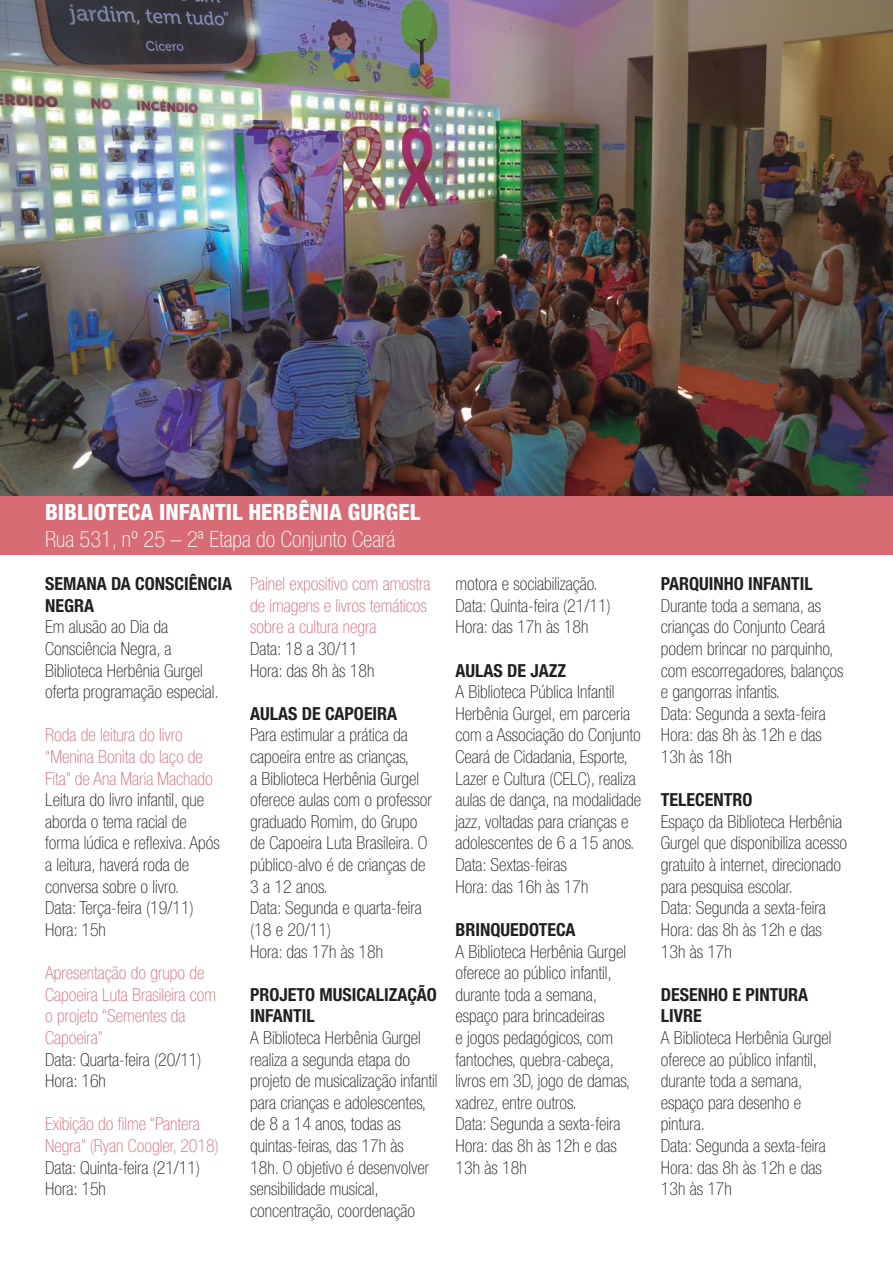
<style>
.page{position:relative;width:893px;height:1263px;background:#fff}
.page>*{position:absolute;margin:0;border:0;box-sizing:border-box;transform-origin:0 0}
.t1{font:100 condensed 22.5px "Helvetica Neue LT Pro";color:#fff}
.t2{font:800 condensed 22.5px "Helvetica Neue LT Pro";color:#fff}
.t3{font:100 condensed 18px/21.6px "Helvetica Neue LT Pro";color:#231f20}
.t4{font:100 condensed 18px/21.6px "Helvetica Neue LT Pro";color:#d76c74}
.t5{font:700 condensed 18px/21.6px "Helvetica Neue LT Pro";color:#231f20}
</style>
<div class="page">
<img style="left:0;top:0;width:893px;height:496px">
<div style="left:0;top:496px;width:893px;height:59px;background:#d76c74"></div>
<p class="t2" style="left:45px;top:498px;width:377px">BIBLIOTECA INFANTIL HERBÊNIA GURGEL</p>
<p class="t1" style="left:45px;top:527px;width:352px">Rua 531, nº 25 – 2ª Etapa do Conjunto Ceará</p>
<p class="t5" style="left:45px;top:573px;width:189px">SEMANA DA CONSCIÊNCIA<br>NEGRA</p>
<p class="t3" style="left:45px;top:617px;width:175px">Em alusão ao Dia da<br>Consciência Negra, a<br>Biblioteca Herbênia Gurgel oferta programação especial.</p>
<p class="t4" style="left:45px;top:725px;width:169px">Roda de leitura do livro “Menina Bonita do laço de<br>Fita” de Ana Maria Machado</p>
<p class="t3" style="left:45px;top:790px;width:176px">Leitura do livro infantil, que aborda o tema racial de forma lúdica e reflexiva. Após a leitura, haverá roda de conversa sobre o livro.</p>
<p class="t3" style="left:45px;top:898px;width:150px">Data: Terça-feira (19/11)</p>
<p class="t3" style="left:45px;top:919px;width:62px">Hora: 15h</p>
<p class="t4" style="left:45px;top:963px;width:172px">Apresentação do grupo de<br>Capoeira Luta Brasileira com o projeto “Sementes da<br>Capoeira”</p>
<p class="t3" style="left:45px;top:1049px;width:158px">Data: Quarta-feira (20/11)</p>
<p class="t3" style="left:45px;top:1071px;width:62px">Hora: 16h</p>
<p class="t4" style="left:45px;top:1114px;width:175px">Exibição do filme “Pantera<br>Negra” (Ryan Coogler, 2018)</p>
<p class="t3" style="left:45px;top:1157px;width:157px">Data: Quinta-feira (21/11)</p>
<p class="t3" style="left:45px;top:1179px;width:62px">Hora: 15h</p>
<p class="t4" style="left:250px;top:574px;width:182px">Painel expositivo com amostra de imagens e livros temáticos sobre a cultura negra</p>
<p class="t3" style="left:250px;top:639px;width:109px">Data: 18 a 30/11</p>
<p class="t3" style="left:250px;top:660px;width:126px">Hora: das 8h às 18h</p>
<p class="t5" style="left:250px;top:702px;width:149px">AULAS DE CAPOEIRA</p>
<p class="t3" style="left:250px;top:725px;width:183px">Para estimular a prática da capoeira entre as crianças,<br>a Biblioteca Herbênia Gurgel oferece aulas com o professor graduado Romim, do Grupo de Capoeira Luta Brasileira. O público-alvo é de crianças de<br>3 a 12 anos.</p>
<p class="t3" style="left:250px;top:898px;width:173px">Data: Segunda e quarta-feira (18 e 20/11)</p>
<p class="t3" style="left:250px;top:941px;width:134px">Hora: das 17h às 18h</p>
<p class="t5" style="left:250px;top:983px;width:188px">PROJETO MUSICALIZAÇÃO<br>INFANTIL</p>
<p class="t3" style="left:250px;top:1027px;width:189px">A Biblioteca Herbênia Gurgel realiza a segunda etapa do projeto de musicalização infantil para crianças e adolescentes, de 8 a 14 anos, todas as quintas-feiras, das 17h às<br>18h. O objetivo é desenvolver sensibilidade musical, concentração, coordenação</p>
<p class="t3" style="left:455px;top:574px;width:144px">motora e sociabilização.</p>
<p class="t3" style="left:455px;top:595px;width:157px">Data: Quinta-feira (21/11)</p>
<p class="t3" style="left:455px;top:617px;width:134px">Hora: das 17h às 18h</p>
<p class="t5" style="left:455px;top:659px;width:112px">AULAS DE JAZZ</p>
<p class="t3" style="left:455px;top:682px;width:187px">A Biblioteca Pública Infantil<br>Herbênia Gurgel, em parceria com a Associação do Conjunto<br>Ceará de Cidadania, Esporte,<br>Lazer e Cultura (CELC), realiza aulas de dança, na modalidade jazz, voltadas para crianças e adolescentes de 6 a 15 anos.</p>
<p class="t3" style="left:455px;top:855px;width:113px">Data: Sextas-feiras</p>
<p class="t3" style="left:455px;top:876px;width:134px">Hora: das 16h às 17h</p>
<p class="t5" style="left:455px;top:918px;width:121px">BRINQUEDOTECA</p>
<p class="t3" style="left:455px;top:941px;width:176px">A Biblioteca Herbênia Gurgel oferece ao público infantil, durante toda a semana, espaço para brincadeiras<br>e jogos pedagógicos, com fantoches, quebra-cabeça, livros em 3D, jogo de damas,</p>
<p class="t3" style="left:455px;top:1092px;width:123px">xadrez, entre outros.</p>
<p class="t3" style="left:455px;top:1114px;width:166px">Data: Segunda a sexta-feira</p>
<p class="t3" style="left:455px;top:1135px;width:163px">Hora: das 8h às 12h e das<br>13h às 18h</p>
<p class="t5" style="left:661px;top:573px;width:153px">PARQUINHO INFANTIL</p>
<p class="t3" style="left:661px;top:595px;width:184px">Durante toda a semana, as crianças do Conjunto Ceará podem brincar no parquinho, com escorregadores, balanços e gangorras infantis.</p>
<p class="t3" style="left:661px;top:703px;width:166px">Data: Segunda a sexta-feira</p>
<p class="t3" style="left:661px;top:725px;width:163px">Hora: das 8h às 12h e das<br>13h às 18h</p>
<p class="t5" style="left:661px;top:789px;width:93px">TELECENTRO</p>
<p class="t3" style="left:661px;top:811px;width:188px">Espaço da Biblioteca Herbênia<br>Gurgel que disponibiliza acesso gratuito à internet, direcionado para pesquisa escolar.</p>
<p class="t3" style="left:661px;top:898px;width:166px">Data: Segunda a sexta-feira</p>
<p class="t3" style="left:661px;top:919px;width:163px">Hora: das 8h às 12h e das<br>13h às 17h</p>
<p class="t5" style="left:661px;top:983px;width:149px">DESENHO E PINTURA<br>LIVRE</p>
<p class="t3" style="left:661px;top:1027px;width:172px">A Biblioteca Herbênia Gurgel oferece ao público infantil, durante toda a semana, espaço para desenho e pintura.</p>
<p class="t3" style="left:661px;top:1135px;width:166px">Data: Segunda a sexta-feira</p>
<p class="t3" style="left:661px;top:1157px;width:163px">Hora: das 8h às 12h e das<br>13h às 17h</p>
</div>
